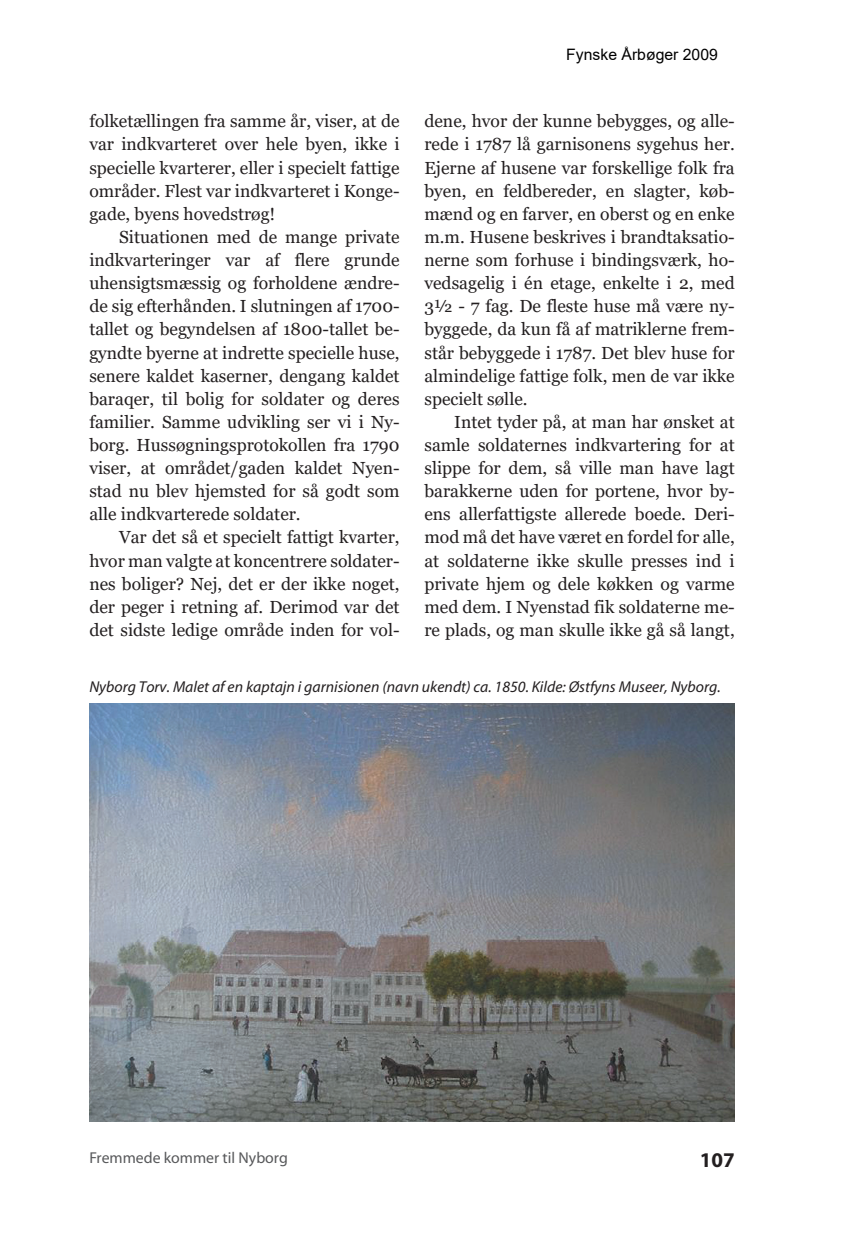
<style>
.page{position:relative;width:844px;height:1241px;background:#fff}
.page>*{position:absolute;margin:0;border:0;box-sizing:border-box;transform-origin:0 0}
.t1{font:700 21px "Myriad";color:#231f20}
.t2{font:17.5px/23.1px "Georgia";color:#231f20;text-align:justify}
.Billedtekst{font:italic 15.75px "Myriad";color:#231f20}
.t3{font:15.75px "Myriad";color:#57585a}
.t4{font:15.75px "Arial";color:#000}
</style>
<div class="page">
<img style="left:89px;top:703px;width:645px;height:418px">
<p class="t2" style="left:89px;top:110px;width:312px">folketællingen fra samme år, viser, at de var indkvarteret over hele byen, ikke i specielle kvarterer, eller i specielt fattige områder. Flest var indkvarteret i Konge&shy;gade, byens hovedstrøg!</p>
<p class="t2" style="left:89px;top:226px;width:312px;text-indent:30px">Situationen med de mange private indkvarteringer var af flere grunde uhensigtsmæssig og forholdene ændre&shy;de sig efterhånden. I slutningen af 1700- tallet og begyndelsen af 1800-tallet be&shy;gyndte byerne at indrette specielle huse, senere kaldet kaserner, dengang kaldet baraqer, til bolig for soldater og deres familier. Samme udvikling ser vi i Ny&shy;borg. Hussøgningsprotokollen fra 1790 viser, at området/gaden kaldet Nyen&shy;stad nu blev hjemsted for så godt som alle indkvarterede soldater.</p>
<p class="t2" style="left:89px;top:526px;width:312px;text-indent:30px">Var det så et specielt fattigt kvarter, hvor man valgte at koncentrere soldater&shy;nes boliger? Nej, det er der ikke noget, der peger i retning af. Derimod var det det sidste ledige område inden for vol-</p>
<p class="t4" style="left:566px;top:43px;width:153px">Fynske Årbøger 2009</p>
<p class="t2" style="left:424px;top:110px;width:312px">dene, hvor der kunne bebygges, og alle&shy;rede i 1787 lå garnisonens sygehus her.<br>Ejerne af husene var forskellige folk fra byen, en feldbereder, en slagter, køb&shy;mænd og en farver, en oberst og en enke m.m. Husene beskrives i brandtaksatio&shy;nerne som forhuse i bindingsværk, ho&shy;vedsagelig i én etage, enkelte i 2, med 3½ - 7 fag. De fleste huse må være ny&shy;byggede, da kun få af matriklerne frem&shy;står bebyggede i 1787. Det blev huse for almindelige fattige folk, men de var ikke specielt sølle.</p>
<p class="t2" style="left:424px;top:410px;width:312px;text-indent:30px">Intet tyder på, at man har ønsket at samle soldaternes indkvartering for at slippe for dem, så ville man have lagt barakkerne uden for portene, hvor by&shy;ens allerfattigste allerede boede. Deri&shy;mod må det have været en fordel for alle, at soldaterne ikke skulle presses ind i private hjem og dele køkken og varme med dem. I Nyenstad fik soldaterne me&shy;re plads, og man skulle ikke gå så langt,</p>
<p class="Billedtekst" style="left:89px;top:679px;width:632px">Nyborg Torv. Malet af en kaptajn i garnisionen (navn ukendt) ca. 1850. Kilde: Østfyns Museer, Nyborg.</p>
<p class="t3" style="left:89px;top:1150px;width:200px">Fremmede kommer til Nyborg</p>
<p class="t1" style="left:699px;top:1149px;width:36px">107</p>
</div>
